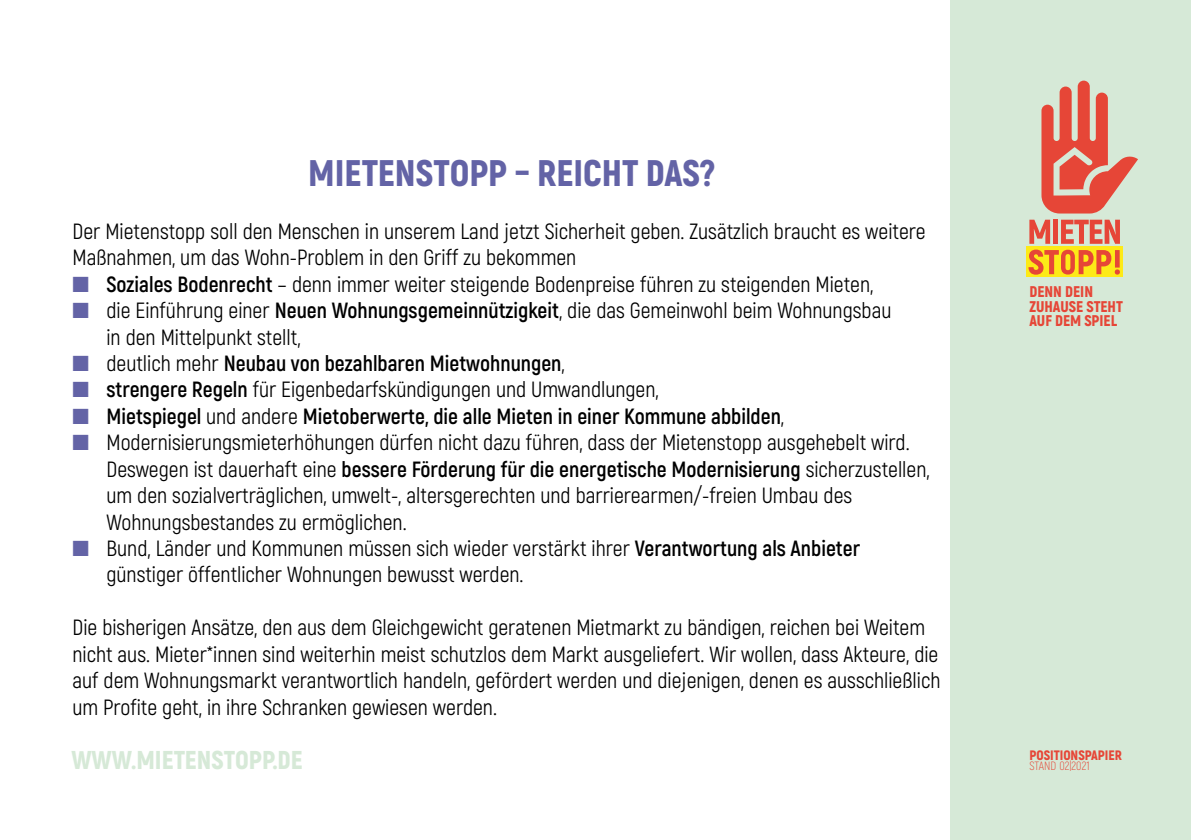
<style>
.page{position:relative;width:1191px;height:840px;background:#fff}
.page>*{position:absolute;margin:0;border:0;box-sizing:border-box;transform-origin:0 0}
.t1{font:900 37px "Akrobat";color:#6363a6}
.t2{font:900 25.8px "Akrobat";color:#d6e9d7}
.t3{font:22px/26.4px "Akrobat";color:#000}
.t4{font:700 22px "Akrobat";color:#000}
.t5{font:900 15.4px/14.2px "Akrobat";color:#e64637}
.t6{font:900 13.6px "Akrobat";color:#e64637}
.t7{font:300 12px "Akrobat";color:#e64637}
.s1{color:#6363a6}
.s2{font-weight:700}
.s3{font-weight:400}
</style>
<div class="page">
<div style="left:951px;top:0;width:240px;height:839px;background:#d6e9d7"></div>
<div style="left:1026px;top:247px;width:97px;height:30px;background:#fdea17"></div>
<svg style="left:1028px;top:219px;width:92px;height:55px"></svg>
<svg style="left:1041px;top:81px;width:97px;height:132px"></svg>
<h1 class="t1" style="left:308px;top:149px;width:408px">MIETENSTOPP – REICHT DAS?</h1>
<p class="t3" style="left:72px;top:218px;width:855px">Der Mietenstopp soll den Menschen in unserem Land jetzt Sicherheit geben. Zusätzlich braucht es weitere<br>Maßnahmen, um das Wohn-Problem in den Griff zu bekommen</p>
<p class="t3" style="left:72px;top:270px;width:802px"><span class="s1">■</span> <span class="s2">Soziales Bodenrecht</span> – denn immer weiter steigende Bodenpreise führen zu steigenden Mieten,</p>
<p class="t3" style="left:106px;top:297px;width:786px;text-indent:-34px"><span class="s1">■</span> die Einführung einer <span class="s2">Neuen Wohnungsgemeinnützigkeit</span>, die das Gemeinwohl beim Wohnungsbau in den Mittelpunkt stellt,</p>
<p class="t4" style="left:72px;top:349px;width:494px"><span class="s1">■</span> <span class="s3">deutlich mehr</span> Neubau von bezahlbaren Mietwohnungen<span class="s3">,</span></p>
<p class="t3" style="left:72px;top:376px;width:588px"><span class="s1">■</span> <span class="s2">strengere Regeln</span> für Eigenbedarfskündigungen und Umwandlungen,</p>
<p class="t4" style="left:72px;top:402px;width:713px"><span class="s1">■</span> Mietspiegel <span class="s3">und andere</span> Mietoberwerte, die alle Mieten in einer Kommune abbilden<span class="s3">,</span></p>
<p class="t3" style="left:106px;top:429px;width:824px;text-indent:-34px"><span class="s1">■</span> Modernisierungsmieterhöhungen dürfen nicht dazu führen, dass der Mietenstopp ausgehebelt wird.<br>Deswegen ist dauerhaft eine <span class="s2">bessere Förderung für die energetische Modernisierung</span> sicherzustellen, um den sozialverträglichen, umwelt-, altersgerechten und barrierearmen/-freien Umbau des Wohnungsbestandes zu ermöglichen.</p>
<p class="t3" style="left:106px;top:534px;width:755px;text-indent:-34px"><span class="s1">■</span> Bund, Länder und Kommunen müssen sich wieder verstärkt ihrer <span class="s2">Verantwortung als Anbieter </span>günstiger öffentlicher Wohnungen bewusst werden.</p>
<p class="t3" style="left:72px;top:614px;width:869px">Die bisherigen Ansätze, den aus dem Gleichgewicht geratenen Mietmarkt zu bändigen, reichen bei Weitem nicht aus. Mieter*innen sind weiterhin meist schutzlos dem Markt ausgeliefert. Wir wollen, dass Akteure, die auf dem Wohnungsmarkt verantwortlich handeln, gefördert werden und diejenigen, denen es ausschließlich um Profite geht, in ihre Schranken gewiesen werden.</p>
<p class="t2" style="left:71px;top:742px;width:233px">WWW.MIETENSTOPP.DE</p>
<p class="t5" style="left:1029px;top:284px;width:95px">DENN DEIN<br>ZUHAUSE STEHT<br>AUF DEM SPIEL</p>
<p class="t6" style="left:1029px;top:745px;width:94px">POSITIONSPAPIER</p>
<p class="t7" style="left:1029px;top:757px;width:62px">STAND 02|2021</p>
</div>
